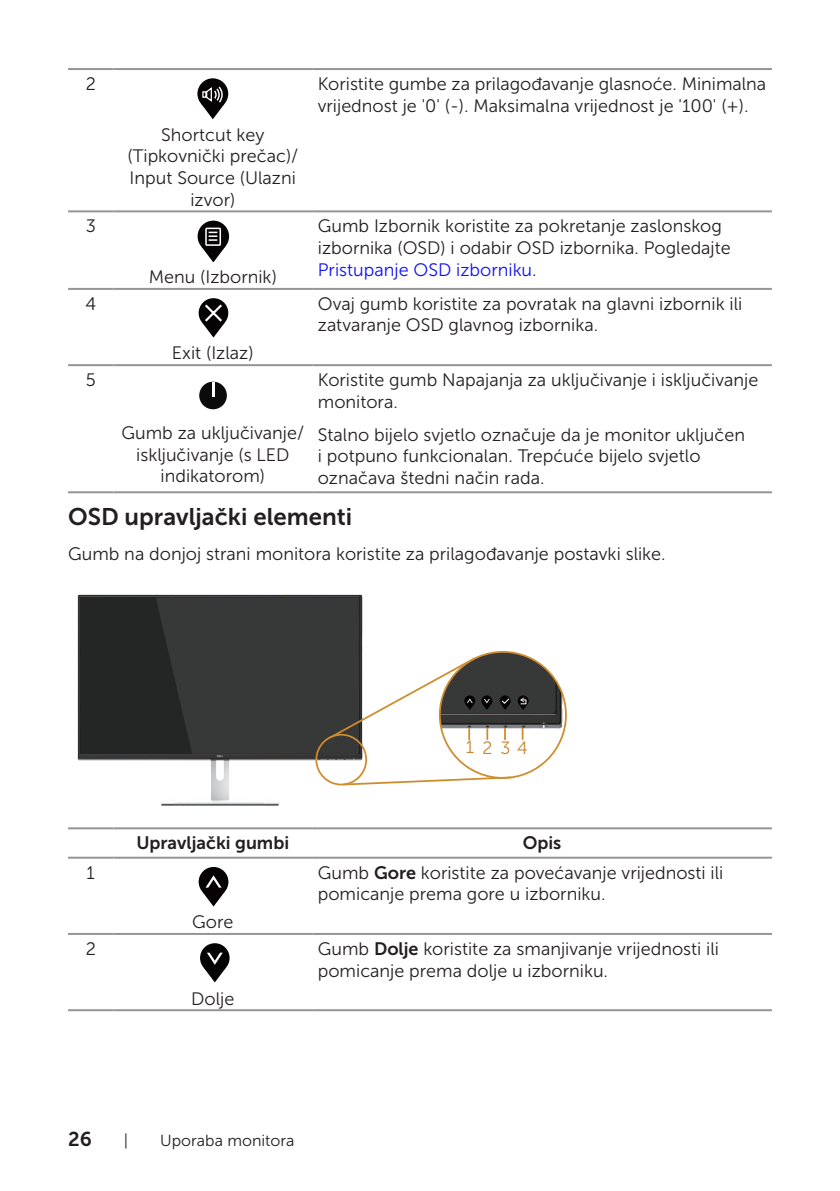
<style>
.page{position:relative;width:840px;height:1191px;background:#fff}
.page>*{position:absolute;margin:0;border:0;box-sizing:border-box;transform-origin:0 0}
.Head_3{font:24px "Museo Sans For Dell 700";color:#231f20}
.t1{font:20px "Museo Sans For Dell 700";color:#231f20}
.text{font:18px/21.6px "Museo Sans For Dell 300";color:#231f20}
.text-2{font:18px "Museo Sans For Dell 700";color:#231f20}
.t2{font:17.8px "Museo Sans For Dell 300";color:#c78830}
.t3{font:16px "Museo Sans For Dell 300";color:#231f20}
.s1{color:#1111f6}
.s2{font-family:"Museo Sans For Dell 700"}
</style>
<div class="page">
<hr style="left:68px;top:68px;width:45px;height:2px;background:#939598">
<hr style="left:312px;top:68px;width:459px;height:2px;background:#939598">
<hr style="left:68px;top:210px;width:45px;height:2px;background:#939598">
<hr style="left:312px;top:210px;width:459px;height:2px;background:#939598">
<hr style="left:68px;top:288px;width:45px;height:2px;background:#939598">
<hr style="left:312px;top:288px;width:459px;height:2px;background:#939598">
<hr style="left:68px;top:364px;width:45px;height:2px;background:#939598">
<hr style="left:312px;top:364px;width:459px;height:2px;background:#939598">
<hr style="left:68px;top:491px;width:45px;height:2px;background:#939598">
<hr style="left:312px;top:491px;width:459px;height:2px;background:#939598">
<hr style="left:113px;top:68px;width:199px;height:2px;background:#939598">
<hr style="left:113px;top:210px;width:199px;height:2px;background:#939598">
<hr style="left:113px;top:288px;width:199px;height:2px;background:#939598">
<hr style="left:113px;top:364px;width:199px;height:2px;background:#939598">
<hr style="left:113px;top:491px;width:199px;height:2px;background:#939598">
<div style="left:197px;top:78px;width:31px;height:31px;background:#050303;border-radius:50%"></div>
<svg style="left:201px;top:86px;width:23px;height:33px"></svg>
<svg style="left:197px;top:221px;width:32px;height:31px"></svg>
<svg style="left:201px;top:228px;width:24px;height:34px"></svg>
<svg style="left:198px;top:298px;width:30px;height:30px"></svg>
<svg style="left:202px;top:302px;width:23px;height:35px"></svg>
<div style="left:199px;top:382px;width:28px;height:27px;background:#0c0b0b;border-radius:50%"></div>
<hr style="left:211px;top:382px;width:3px;height:15px;background:#fff">
<img style="left:440px;top:652px;width:125px;height:126px;border-radius:63px">
<img style="left:77px;top:594px;width:291px;height:212px">
<div style="left:80px;top:597px;width:279px;height:157px;background:#242625"></div>
<svg style="left:156px;top:597px;width:399px;height:157px"></svg>
<div style="left:315px;top:734px;width:52px;height:51px;border:2px solid #cf8c2d;border-radius:50%"></div>
<svg style="left:341px;top:775px;width:172px;height:11px"></svg>
<hr style="left:68px;top:827px;width:45px;height:2px;background:#939598">
<hr style="left:113px;top:827px;width:199px;height:2px;background:#939598">
<hr style="left:312px;top:827px;width:459px;height:2px;background:#939598">
<hr style="left:68px;top:856px;width:45px;height:2px;background:#939598">
<hr style="left:113px;top:856px;width:199px;height:2px;background:#939598">
<hr style="left:312px;top:856px;width:459px;height:2px;background:#939598">
<hr style="left:68px;top:933px;width:45px;height:2px;background:#939598">
<hr style="left:113px;top:933px;width:199px;height:2px;background:#939598">
<hr style="left:312px;top:933px;width:459px;height:2px;background:#939598">
<hr style="left:68px;top:1009px;width:45px;height:2px;background:#939598">
<hr style="left:113px;top:1009px;width:199px;height:2px;background:#939598">
<hr style="left:312px;top:1009px;width:459px;height:2px;background:#939598">
<div style="left:198px;top:867px;width:30px;height:29px;background:#070304;border-radius:50%"></div>
<svg style="left:202px;top:875px;width:23px;height:31px"></svg>
<div style="left:200px;top:943px;width:29px;height:29px;background:#030303;border-radius:50%"></div>
<svg style="left:203px;top:952px;width:23px;height:30px"></svg>
<p class="text" style="left:86px;top:73px;width:12px">2</p>
<p class="text" style="left:317px;top:73px;width:449px">Koristite gumbe za prilagođavanje glasnoće. Minimalna vrijednost je '0' (-). Maksimalna vrijednost je '100' (+).</p>
<p class="text" style="left:127px;top:124px;width:172px;text-align:center">Shortcut key (Tipkovnički prečac)/<br>Input Source (Ulazni izvor)</p>
<p class="text" style="left:86px;top:215px;width:12px">3</p>
<p class="text" style="left:149px;top:266px;width:130px">Menu (Izbornik)</p>
<p class="text" style="left:317px;top:215px;width:414px">Gumb Izbornik koristite za pokretanje zaslonskog izbornika (OSD) i odabir OSD izbornika. Pogledajte<br><span class="s1">Pristupanje OSD izborniku</span>.</p>
<p class="text" style="left:85px;top:293px;width:12px">4</p>
<p class="text" style="left:317px;top:293px;width:426px">Ovaj gumb koristite za povratak na glavni izbornik ili zatvaranje OSD glavnog izbornika.</p>
<p class="text" style="left:172px;top:342px;width:83px">Exit (Izlaz)</p>
<p class="text" style="left:317px;top:369px;width:442px">Koristite gumb Napajanja za uključivanje i isključivanje monitora.</p>
<p class="text" style="left:317px;top:424px;width:428px">Stalno bijelo svjetlo označuje da je monitor uključen i potpuno funkcionalan. Trepćuće bijelo svjetlo označava štedni način rada.</p>
<p class="Head_3" style="left:68px;top:503px;width:285px">OSD upravljački elementi</p>
<p class="text" style="left:68px;top:543px;width:598px">Gumb na donjoj strani monitora koristite za prilagođavanje postavki slike.</p>
<p class="text" style="left:86px;top:369px;width:12px">5</p>
<p class="text" style="left:121px;top:422px;width:184px;text-align:center">Gumb za uključivanje/ isključivanje (s LED indikatorom)</p>
<p class="t2" style="left:465px;top:738px;width:63px">1234</p>
<p class="text" style="left:87px;top:861px;width:10px">1</p>
<p class="text" style="left:86px;top:938px;width:12px">2</p>
<p class="text-2" style="left:136px;top:833px;width:154px">Upravljački gumbi</p>
<p class="text-2" style="left:522px;top:833px;width:40px">Opis</p>
<p class="text" style="left:192px;top:911px;width:43px">Gore</p>
<p class="text" style="left:191px;top:987px;width:45px">Dolje</p>
<p class="text" style="left:317px;top:861px;width:407px">Gumb <span class="s2">Gore</span> koristite za povećavanje vrijednosti ili pomicanje prema gore u izborniku.</p>
<p class="text" style="left:317px;top:938px;width:402px">Gumb <span class="s2">Dolje</span> koristite za smanjivanje vrijednosti ili pomicanje prema dolje u izborniku.</p>
<p class="t1" style="left:68px;top:1127px;width:25px">26</p>
<p class="t3" style="left:124px;top:1131px;width:6px">|</p>
<p class="t3" style="left:160px;top:1131px;width:136px">Uporaba monitora</p>
</div>
